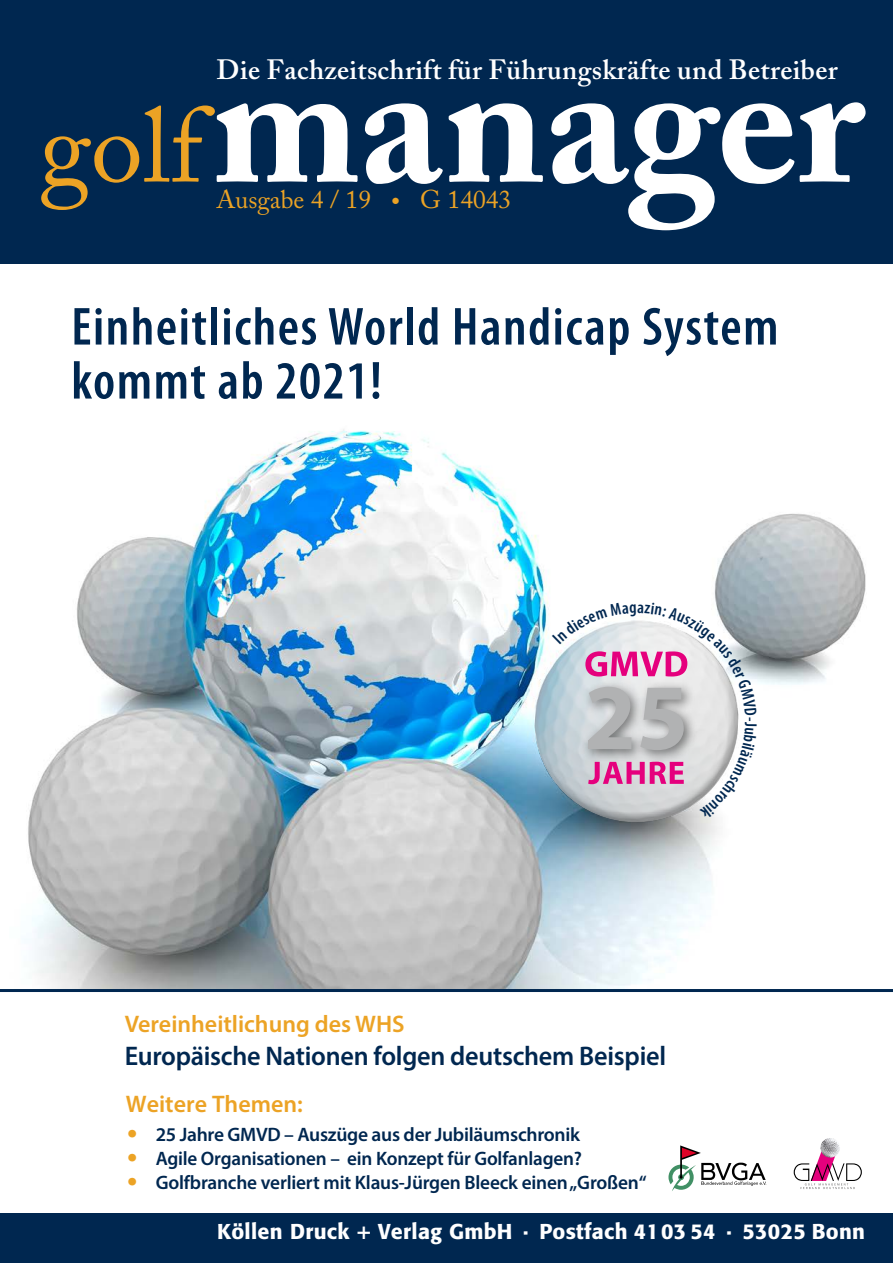
<style>
.page{position:relative;width:893px;height:1263px;background:#fff}
.page>*{position:absolute;margin:0;border:0;box-sizing:border-box;transform-origin:0 0}
.t1{font:700 179.7px "Adobe Caslon Pro";color:#fff}
.t2{font:105px "Adobe Caslon Pro";color:#eca325}
.t3{font:600 condensed 54px/54px "Myriad Pro";letter-spacing:.03em;color:#002750}
.t4{font:600 27.75px "Adobe Caslon Pro";letter-spacing:.015em;color:#fff}
.t5{font:600 27px "Myriad Pro";letter-spacing:-.01em;color:#002750}
.t6{font:25.5px "Adobe Caslon Pro";color:#eca325}
.t7{font:600 24px "Myriad Pro";color:#eca325}
.t8{font:500 21.3px "Formata";letter-spacing:.015em;color:#fff}
.t9{font:600 19.5px/24px "Myriad Pro";letter-spacing:-.01em;color:#002750}
.s1{font-weight:700;font-size:179.7px;color:#fff}
.s2{font-family:"European Pi Two"}
.s3{font-family:"European Pi Three";font-weight:400;color:#eca325}
</style>
<div class="page">
<img style="left:24px;top:429px;width:842px;height:560px">
<div style="left:0;top:0;width:893px;height:264px;background:#002750"></div>
<div style="left:0;top:1213px;width:893px;height:50px;background:#002750"></div>
<svg style="left:668px;top:1145px;width:98px;height:46px"></svg>
<svg style="left:794px;top:1138px;width:68px;height:51px"></svg>
<hr style="left:0;top:989px;width:893px;height:3px;background:#002750">
<div style="left:523px;top:610px;width:208px;height:164px;background:#fff;opacity:.4"></div>
<div style="left:536px;top:652px;width:213px;height:171px;background:#000;opacity:.4"></div>
<svg style="left:552px;top:602px;width:205px;height:218px"></svg>
<h3 class="t4" style="left:217px;top:53px;width:623px">Die Fachzeitschrift für Führungskräfte und Betreiber</h3>
<h1 class="t1" style="left:359px;top:14px;width:506px">anager</h1>
<h2 class="t2" style="left:40px;top:84px;width:323px">golf<span class="s1">m</span></h2>
<h3 class="t6" style="left:217px;top:184px;width:156px">Ausgabe 4 / 19</h3>
<h3 class="t6" style="left:392px;top:184px;width:121px"><span class="s2">N</span> G 14043</h3>
<h3 class="t3" style="left:71px;top:299px;width:709px">Einheitliches World Handicap System kommt ab 2021!</h3>
<p class="t7" style="left:125px;top:1008px;width:281px">Vereinheitlichung des WHS</p>
<h3 class="t5" style="left:125px;top:1038px;width:543px">Europäische Nationen folgen deutschem Beispiel</h3>
<p class="t7" style="left:126px;top:1089px;width:178px">Weitere Themen:</p>
<p class="t9" style="left:126px;top:1121px;width:522px"><span class="s3">O</span> 25 Jahre GMVD – Auszüge aus der Jubiläumschronik<br><span class="s3">O</span> Agile Organisationen – ein Konzept für Golfanlagen?<br><span class="s3">O</span> Golfbranche verliert mit Klaus-Jürgen Bleeck einen „Großen“</p>
<p class="t8" style="left:217px;top:1218px;width:649px">Köllen Druck + Verlag GmbH · Postfach 4103 54 · 53025 Bonn</p>
</div>
